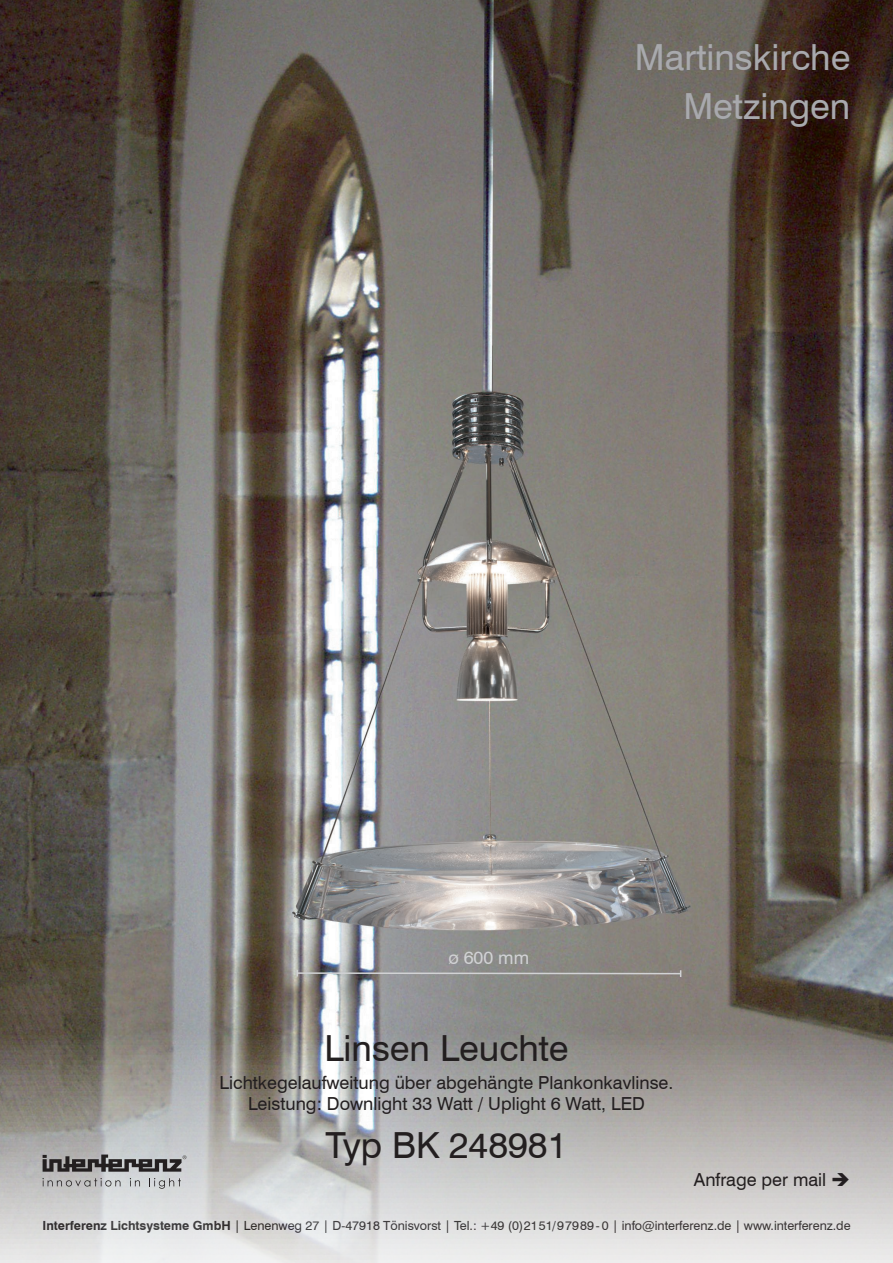
<style>
.page{position:relative;width:893px;height:1263px;background:#fff}
.page>*{position:absolute;margin:0;border:0;box-sizing:border-box;transform-origin:0 0}
.t1{font:36px "Swiss 721 BT";color:#231f20}
.t2{font:36px/49.5px "Swiss 721 BT";color:#a8a9ad;text-align:right}
.t3{font:18px/21.6px "Swiss 721 BT";color:#231f20;text-align:center}
.t4{font:18px "Swiss 721 BT";color:#d1d2d4}
.t5{font:12.6px "Swiss 721 BT";color:#231f20}
.s1{font-weight:700}
</style>
<div class="page">
<img style="left:0;top:0;width:893px;height:1263px">
<svg style="left:43px;top:1154px;width:143px;height:18px;background:#717072"></svg>
<svg style="left:43px;top:1178px;width:78px;height:8px"></svg>
<svg style="left:130px;top:1178px;width:10px;height:8px"></svg>
<svg style="left:150px;top:1178px;width:31px;height:11px"></svg>
<svg style="left:296px;top:970px;width:386px;height:7px;background:#989797"></svg>
<h1 class="t2" style="left:635px;top:32px;width:217px">Martinskirche<br>Metzingen</h1>
<h2 class="t4" style="left:448px;top:947px;width:82px">ø 600 mm</h2>
<h1 class="t1" style="left:324px;top:1026px;width:246px">Linsen Leuchte</h1>
<h2 class="t3" style="left:220px;top:1071px;width:455px">Lichtkegelaufweitung über abgehängte Plankonkavlinse.<br>Leistung: Downlight 33 Watt / Uplight 6 Watt, LED</h2>
<h1 class="t1" style="left:326px;top:1123px;width:243px">Typ BK 248981</h1>
<h2 class="t3" style="left:694px;top:1169px;width:158px">Anfrage per mail ➔</h2>
<p class="t5" style="left:43px;top:1218px;width:810px"><span class="s1">Interferenz Lichtsysteme GmbH</span> | Lenenweg 27 | D-47918 Tönisvorst | Tel.: +49 (0)2151/97989 - 0 | info@interferenz.de | www.interferenz.de</p>
</div>
